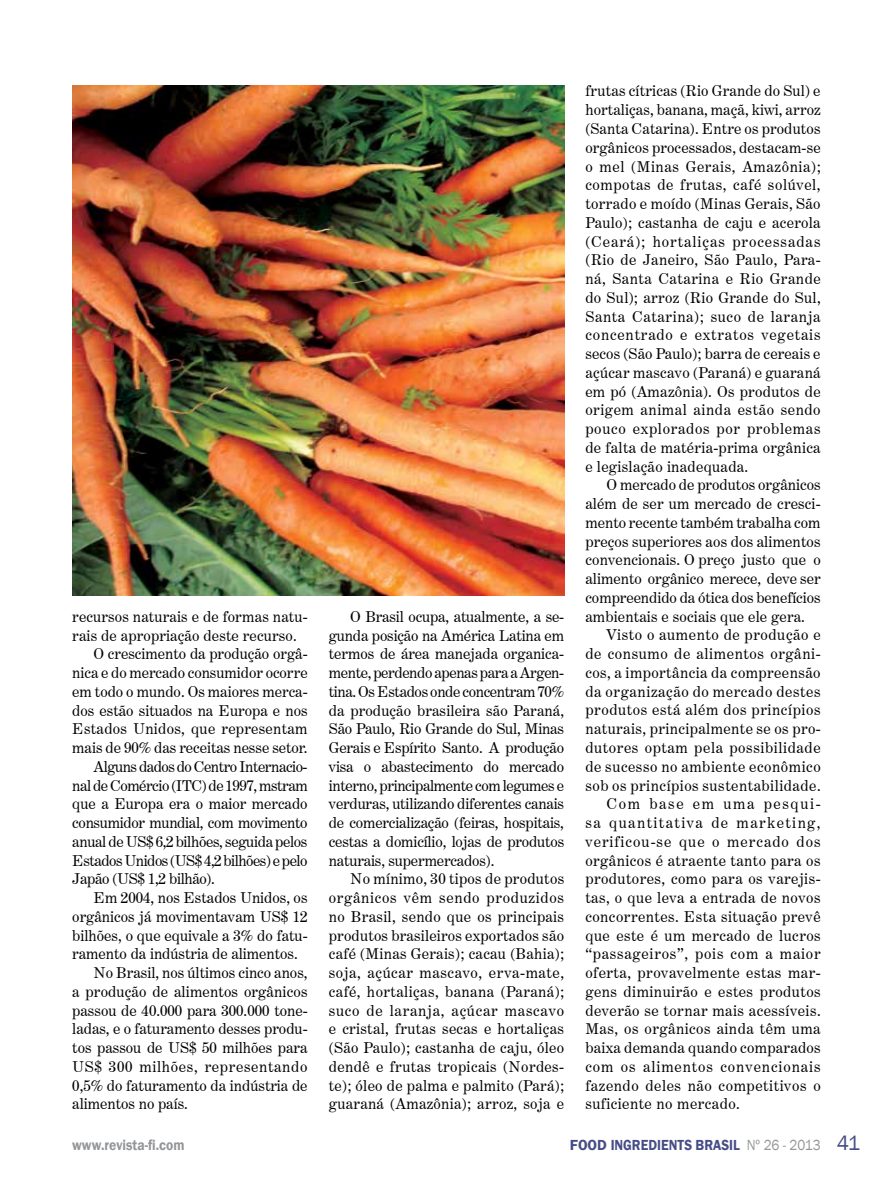
<style>
.page{position:relative;width:893px;height:1191px;background:#fff}
.page>*{position:absolute;margin:0;border:0;box-sizing:border-box;transform-origin:0 0}
.t1{font:15px/18.8px "Century Expanded BT";letter-spacing:.02em;color:#000;text-align:justify}
.t2{font:15px "Century Expanded BT";color:#000}
.t3{font:15px "Century Expanded BT";letter-spacing:.04em;color:#000}
.t4{font:15px "Century Expanded BT";letter-spacing:-.03em;color:#000}
.t5{font:15px "Century Expanded BT";letter-spacing:-.02em;color:#000}
.t6{font:600 15px "Franklin Gothic";color:#464d87}
.t7{font:15px "Century Expanded BT";letter-spacing:.045em;color:#000}
.t8{font:15px "Century Expanded BT";letter-spacing:.05em;color:#000}
.t9{font:15px "Century Expanded BT";letter-spacing:.06em;color:#000}
.t10{font:15px "Century Expanded BT";letter-spacing:.095em;color:#000}
.t11{font:15px "Century Expanded BT";letter-spacing:.065em;color:#000}
.t12{font:15px "Century Expanded BT";letter-spacing:.105em;color:#000}
.t13{font:600 15px "Franklin Gothic";color:#939598;scale:.9 1}
.s1{font-weight:400;color:#939598}
.s2{font-weight:400;font-size:21px}
</style>
<div class="page">
<img style="left:72px;top:85px;width:492px;height:510px">
<p class="t1" style="left:72px;top:607px;width:237px">recursos naturais e de formas natu-</p>
<p class="t1" style="left:72px;top:625px;width:226px">rais de apropriação deste recurso.</p>
<p class="t2" style="left:94px;top:645px;width:216px">O crescimento da produção orgâ-</p>
<p class="t2" style="left:72px;top:663px;width:237px">nica e do mercado consumidor ocorre</p>
<p class="t2" style="left:72px;top:682px;width:237px">em todo o mundo. Os maiores merca-</p>
<p class="t2" style="left:72px;top:701px;width:237px">dos estão situados na Europa e nos</p>
<p class="t1" style="left:72px;top:719px;width:237px">Estados Unidos, que representam</p>
<p class="t2" style="left:72px;top:738px;width:237px">mais de 90% das receitas nesse setor.</p>
<p class="t4" style="left:94px;top:757px;width:216px">Alguns dados do Centro Internacio-</p>
<p class="t4" style="left:72px;top:776px;width:237px">nal de Comércio (ITC) de 1997, mstram</p>
<p class="t2" style="left:72px;top:795px;width:237px">que a Europa era o maior mercado</p>
<p class="t5" style="left:72px;top:813px;width:237px">consumidor mundial, com movimento</p>
<p class="t5" style="left:72px;top:832px;width:237px">anual de US$ 6,2 bilhões, seguida pelos</p>
<p class="t4" style="left:72px;top:851px;width:237px">Estados Unidos (US$ 4,2 bilhões) e pelo</p>
<p class="t5" style="left:72px;top:870px;width:144px">Japão (US$ 1,2 bilhão).</p>
<p class="t2" style="left:94px;top:888px;width:216px">Em 2004, nos Estados Unidos, os</p>
<p class="t2" style="left:72px;top:907px;width:237px">orgânicos já movimentavam US$ 12</p>
<p class="t2" style="left:72px;top:926px;width:237px">bilhões, o que equivale a 3% do fatu-</p>
<p class="t2" style="left:72px;top:945px;width:227px">ramento da indústria de alimentos.</p>
<p class="t2" style="left:94px;top:963px;width:216px">No Brasil, nos últimos cinco anos,</p>
<p class="t1" style="left:72px;top:982px;width:237px">a produção de alimentos orgânicos</p>
<p class="t2" style="left:72px;top:1001px;width:237px">passou de 40.000 para 300.000 tone-</p>
<p class="t2" style="left:72px;top:1020px;width:237px">ladas, e o faturamento desses produ-</p>
<p class="t2" style="left:72px;top:1038px;width:237px">tos passou de US$ 50 milhões para</p>
<p class="t7" style="left:72px;top:1057px;width:237px">US$ 300 milhões, representando</p>
<p class="t2" style="left:72px;top:1076px;width:237px">0,5% do faturamento da indústria de</p>
<p class="t2" style="left:72px;top:1095px;width:117px">alimentos no país.</p>
<p class="t1" style="left:329px;top:607px;width:237px;text-indent:21px">O Brasil ocupa, atualmente, a se&shy;gunda posição na América Latina em termos de área manejada organica&shy;mente, perdendo apenas para a Argen&shy;tina. Os Estados onde concentram 70% da produção brasileira são Paraná, São Paulo, Rio Grande do Sul, Minas Gerais e Espírito Santo. A produção visa o abastecimento do mercado interno, principalmente com legumes e verduras, utilizando diferentes canais de comercialização (feiras, hospitais, cestas a domicílio, lojas de produtos naturais, supermercados).</p>
<p class="t1" style="left:329px;top:869px;width:237px;text-indent:21px">No mínimo, 30 tipos de produtos orgânicos vêm sendo produzidos no Brasil, sendo que os principais produtos brasileiros exportados são café (Minas Gerais); cacau (Bahia); soja, açúcar mascavo, erva-mate, café, hortaliças, banana (Paraná); suco de laranja, açúcar mascavo e cristal, frutas secas e hortaliças (São Paulo); castanha de caju, óleo dendê e frutas tropicais (Nordes&shy;te); óleo de palma e palmito (Pará); guaraná (Amazônia); arroz, soja e</p>
<p class="t1" style="left:585px;top:82px;width:237px">frutas cítricas (Rio Grande do Sul) e hortaliças, banana, maçã, kiwi, arroz (Santa Catarina). Entre os produtos orgânicos processados, destacam-se o mel (Minas Gerais, Amazônia); compotas de frutas, café solúvel, torrado e moído (Minas Gerais, São Paulo); castanha de caju e acerola (Ceará); hortaliças processadas (Rio de Janeiro, São Paulo, Para&shy;ná, Santa Catarina e Rio Grande do Sul); arroz (Rio Grande do Sul, Santa Catarina); suco de laranja concentrado e extratos vegetais secos (São Paulo); barra de cereais e açúcar mascavo (Paraná) e guaraná em pó (Amazônia). Os produtos de origem animal ainda estão sendo pouco explorados por problemas de falta de matéria-prima orgânica e legislação inadequada.</p>
<p class="t1" style="left:585px;top:475px;width:237px;text-indent:21px">O mercado de produtos orgânicos além de ser um mercado de cresci&shy;mento recente também trabalha com preços superiores aos dos alimentos convencionais. O preço justo que o alimento orgânico merece, deve ser compreendido da ótica dos benefícios ambientais e sociais que ele gera.</p>
<p class="t3" style="left:607px;top:626px;width:216px">Visto o aumento de produção e</p>
<p class="t3" style="left:585px;top:644px;width:237px">de consumo de alimentos orgâni-</p>
<p class="t1" style="left:585px;top:663px;width:237px">cos, a importância da compreensão</p>
<p class="t3" style="left:585px;top:682px;width:237px">da organização do mercado destes</p>
<p class="t3" style="left:585px;top:701px;width:237px">produtos está além dos princípios</p>
<p class="t1" style="left:585px;top:719px;width:237px">naturais, principalmente se os pro-</p>
<p class="t3" style="left:585px;top:738px;width:237px">dutores optam pela possibilidade</p>
<p class="t1" style="left:585px;top:757px;width:237px">de sucesso no ambiente econômico</p>
<p class="t1" style="left:585px;top:775px;width:237px">sob os princípios sustentabilidade.</p>
<p class="t12" style="left:607px;top:794px;width:216px">Com base em uma pesqui-</p>
<p class="t10" style="left:585px;top:813px;width:237px">sa quantitativa de marketing,</p>
<p class="t11" style="left:585px;top:832px;width:237px">verificou-se que o mercado dos</p>
<p class="t1" style="left:585px;top:850px;width:237px">orgânicos é atraente tanto para os</p>
<p class="t1" style="left:585px;top:869px;width:237px">produtores, como para os varejis-</p>
<p class="t1" style="left:585px;top:888px;width:237px">tas, o que leva a entrada de novos</p>
<p class="t1" style="left:585px;top:907px;width:237px">concorrentes. Esta situação prevê</p>
<p class="t1" style="left:585px;top:925px;width:237px">que este é um mercado de lucros</p>
<p class="t8" style="left:585px;top:944px;width:237px">“passageiros”, pois com a maior</p>
<p class="t1" style="left:585px;top:963px;width:237px">oferta, provavelmente estas mar-</p>
<p class="t1" style="left:585px;top:982px;width:237px">gens diminuirão e estes produtos</p>
<p class="t1" style="left:585px;top:1000px;width:237px">deverão se tornar mais acessíveis.</p>
<p class="t1" style="left:585px;top:1019px;width:237px">Mas, os orgânicos ainda têm uma</p>
<p class="t1" style="left:585px;top:1038px;width:237px">baixa demanda quando comparados</p>
<p class="t9" style="left:585px;top:1057px;width:237px">com os alimentos convencionais</p>
<p class="t1" style="left:585px;top:1075px;width:237px">fazendo deles não competitivos o</p>
<p class="t1" style="left:585px;top:1094px;width:156px">suficiente no mercado.</p>
<p class="t13" style="left:72px;top:1135px;width:126px">www.revista-fi.com</p>
<p class="t6" style="left:570px;top:1135px;width:292px">FOOD INGREDIENTS BRASIL <span class="s1">Nº 26 - 2013</span> <span class="s2">41</span></p>
</div>
